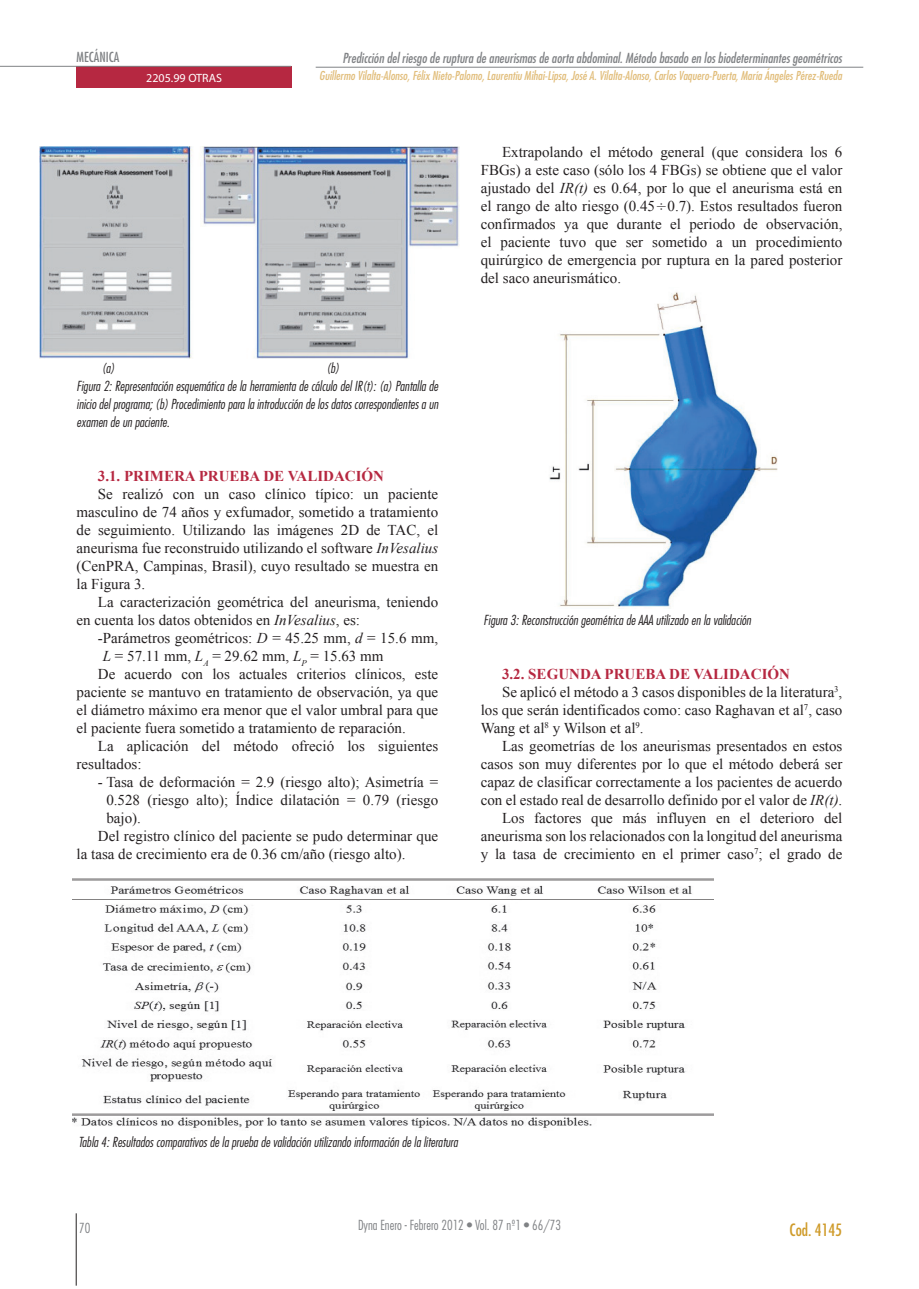
<style>
.page{position:relative;width:919px;height:1289px;background:#fff}
.page>*{position:absolute;margin:0;border:0;box-sizing:border-box;transform-origin:0 0}
.t1{font:condensed 16.5px "Futura";color:#cf9b2a}
.t2{font:15px/18px "Times New Roman";color:#231f20;text-align:justify}
.t3{font:700 15px "Times New Roman";color:#b62841}
.t4{font:italic 300 condensed 13.5px/18px "Futura";color:#231f20}
.t5{font:italic condensed 13.5px "Futura";color:#808285}
.t6{font:300 condensed 13.5px "Futura";color:#808285}
.t7{font:condensed 13.5px "Futura";color:#808285}
.t8{font:italic condensed 12px "Futura";color:#e1bd7a}
.t9{font:12px "Myriad";color:#fff}
.s1{font-style:italic}
</style>
<div class="page">
<div style="left:77px;top:67px;width:215px;height:21px;background:#b62841"></div>
<hr style="left:0;top:66px;width:291px;height:1px;background:#808285">
<hr style="left:315px;top:67px;width:548px;height:1px;background:#808285">
<hr style="left:76px;top:1213px;width:1px;height:72px;background:#231f20">
<img style="left:40px;top:146px;width:420px;height:212px">
<img style="left:549px;top:292px;width:229px;height:316px">
<img style="left:72px;top:878px;width:641px;height:250px">
<p class="t7" style="left:77px;top:51px;width:44px">MECÁNICA</p>
<p class="t9" style="left:146px;top:73px;width:77px">2205.99 OTRAS</p>
<p class="t5" style="left:342px;top:52px;width:501px">Predicción del riesgo de ruptura de aneurismas de aorta abdominal. Método basado en los biodeterminantes geométricos</p>
<p class="t8" style="left:319px;top:70px;width:524px">Guillermo Vilalta-Alonso, Félix Nieto-Palomo, Laurentiu Mihai-Lipsa, José A. Vilalta-Alonso, Carlos Vaquero-Puerta, María Ángeles Pérez-Rueda</p>
<p class="t2" style="left:480px;top:143px;width:363px;text-indent:21px">Extrapolando el método general (que considera los 6<br>FBGs) a este caso (sólo los 4 FBGs) se obtiene que el valor ajustado del <span class="s1">IR(t)</span> es 0.64, por lo que el aneurisma está en el rango de alto riesgo (0.45 0.7). Estos resultados fueron confirmados ya que durante el periodo de observación, el paciente tuvo que ser sometido a un procedimiento quirúrgico de emergencia por ruptura en la pared posterior del saco aneurismático.</p>
<p class="t4" style="left:77px;top:360px;width:363px;text-indent:250px">(b)<br>Figura 2: Representación esquemática de la herramienta de cálculo del IR(t): (a) Pantalla de inicio del programa; (b) Procedimiento para la introducción de los datos correspondientes a un examen de un paciente.</p>
<p class="t4" style="left:102px;top:360px;width:14px">(a)</p>
<p class="t3" style="left:98px;top:467px;width:288px">3.1. PRIMERA PRUEBA DE VALIDACIÓN</p>
<p class="t2" style="left:77px;top:485px;width:363px;text-indent:21px">Se realizó con un caso clínico típico: un paciente masculino de 74 años y exfumador, sometido a tratamiento de seguimiento. Utilizando las imágenes 2D de TAC, el aneurisma fue reconstruido utilizando el software <span class="s1">InVesalius </span>(CenPRA, Campinas, Brasil), cuyo resultado se muestra en la Figura 3.</p>
<p class="t2" style="left:77px;top:593px;width:363px;text-indent:21px">La caracterización geométrica del aneurisma, teniendo en cuenta los datos obtenidos en <span class="s1">InVesalius</span>, es:</p>
<p class="t2" style="left:98px;top:629px;width:342px">- Parámetros geométricos: <span class="s1">D</span> = 45.25 mm, <span class="s1">d</span> = 15.6 mm,</p>
<p class="t2" style="left:103px;top:647px;width:282px"><span class="s1">L</span> = 57.11 mm, <span class="s1">L</span><sub>A</sub> = 29.62 mm, <span class="s1">L</span><sub>P</sub> = 15.63 mm</p>
<p class="t2" style="left:98px;top:665px;width:342px">De acuerdo con los actuales criterios clínicos, este</p>
<p class="t2" style="left:77px;top:683px;width:363px">paciente se mantuvo en tratamiento de observación, ya que</p>
<p class="t2" style="left:77px;top:701px;width:363px">el diámetro máximo era menor que el valor umbral para que</p>
<p class="t2" style="left:77px;top:719px;width:331px">el paciente fuera sometido a tratamiento de reparación.</p>
<p class="t2" style="left:98px;top:737px;width:342px">La aplicación del método ofreció los siguientes</p>
<p class="t2" style="left:77px;top:755px;width:66px">resultados:</p>
<p class="t2" style="left:98px;top:773px;width:342px">- Tasa de deformación = 2.9 (riesgo alto); Asimetría =</p>
<p class="t2" style="left:106px;top:791px;width:333px">0.528 (riesgo alto); Índice dilatación = 0.79 (riesgo</p>
<p class="t2" style="left:106px;top:809px;width:36px">bajo).</p>
<p class="t2" style="left:98px;top:827px;width:342px">Del registro clínico del paciente se pudo determinar que</p>
<p class="t2" style="left:77px;top:845px;width:330px">la tasa de crecimiento era de 0.36 cm/año (riesgo alto).</p>
<p class="t4" style="left:483px;top:612px;width:269px">Figura 3: Reconstrucción geométrica de AAA utilizado en la validación</p>
<p class="t3" style="left:502px;top:665px;width:289px">3.2. SEGUNDA PRUEBA DE VALIDACIÓN</p>
<p class="t2" style="left:502px;top:683px;width:342px">Se aplicó el método a 3 casos disponibles de la literatura<sup>3</sup>,</p>
<p class="t2" style="left:480px;top:701px;width:363px">los que serán identificados como: caso Raghavan et al<sup>7</sup>, caso</p>
<p class="t2" style="left:480px;top:719px;width:164px">Wang et al<sup>8</sup> y Wilson et al<sup>9</sup>.</p>
<p class="t2" style="left:502px;top:737px;width:342px">Las geometrías de los aneurismas presentados en estos</p>
<p class="t2" style="left:480px;top:755px;width:363px">casos son muy diferentes por lo que el método deberá ser</p>
<p class="t2" style="left:480px;top:773px;width:363px">capaz de clasificar correctamente a los pacientes de acuerdo</p>
<p class="t2" style="left:480px;top:791px;width:363px">con el estado real de desarrollo definido por el valor de <span class="s1">IR(t)</span>.</p>
<p class="t2" style="left:502px;top:809px;width:342px">Los factores que más influyen en el deterioro del</p>
<p class="t2" style="left:480px;top:827px;width:363px">aneurisma son los relacionados con la longitud del aneurisma</p>
<p class="t2" style="left:480px;top:845px;width:363px">y la tasa de crecimiento en el primer caso<sup>7</sup>; el grado de</p>
<p class="t4" style="left:78px;top:1134px;width:381px">Tabla 4: Resultados comparativos de la prueba de validación utilizando información de la literatura</p>
<p class="t6" style="left:358px;top:1219px;width:204px">Dyna Enero - Febrero 2012 • Vol. 87 nº1 • 66/73</p>
<p class="t6" style="left:79px;top:1222px;width:13px">70</p>
<p class="t1" style="left:789px;top:1222px;width:54px">Cod. 4145</p>
</div>
